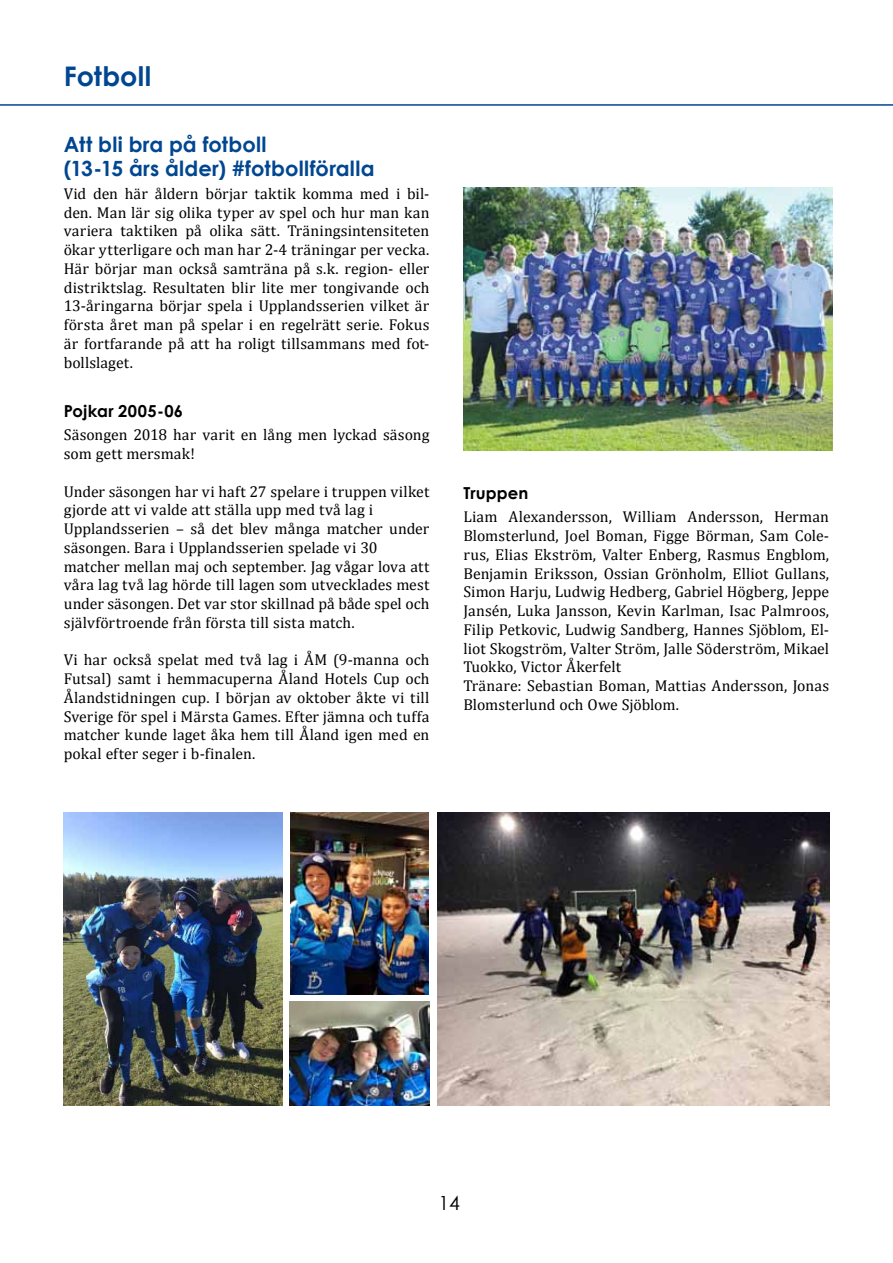
<style>
.page{position:relative;width:893px;height:1263px;background:#fff}
.page>*{position:absolute;margin:0;border:0;box-sizing:border-box;transform-origin:0 0}
.t1{font:700 27px "Century Gothic";letter-spacing:.005em;color:#004690}
.t2{font:700 21px/24px "Century Gothic";letter-spacing:.01em;color:#004690}
.t3{font:19.5px "Century Gothic";color:#000}
.t4{font:700 16.5px "Century Gothic";letter-spacing:.005em;color:#000}
.t5{font:15.75px/18.8px "Cambria";letter-spacing:.005em;color:#000}
</style>
<div class="page">
<hr style="left:0;top:104px;width:893px;height:2px;background:#004690">
<img style="left:463px;top:187px;width:369px;height:263px">
<img style="left:64px;top:813px;width:219px;height:293px">
<img style="left:290px;top:812px;width:138px;height:183px">
<img style="left:438px;top:812px;width:391px;height:294px">
<img style="left:289px;top:1001px;width:140px;height:104px">
<h1 class="t1" style="left:64px;top:56px;width:89px">Fotboll</h1>
<h2 class="t2" style="left:64px;top:131px;width:312px">Att bli bra på fotboll<br>(13-15 års ålder) #fotbollföralla</h2>
<p class="t5" style="left:64px;top:184px;width:367px;text-align:justify">Vid den här åldern börjar taktik komma med i bil&shy;den. Man lär sig olika typer av spel och hur man kan variera taktiken på olika sätt. Träningsintensiteten ökar ytterligare och man har 2-4 träningar per vecka.<br>Här börjar man också samträna på s.k. region- eller distriktslag. Resultaten blir lite mer tongivande och 13-åringarna börjar spela i Upplandsserien vilket är första året man på spelar i en regelrätt serie. Fokus är fortfarande på att ha roligt tillsammans med fot&shy;bollslaget.</p>
<p class="t4" style="left:64px;top:399px;width:121px">Pojkar 2005-06</p>
<p class="t5" style="left:64px;top:426px;width:367px">Säsongen 2018 har varit en lång men lyckad säsong som gett mersmak!</p>
<p class="t5" style="left:64px;top:482px;width:367px">Under säsongen har vi haft 27 spelare i truppen vilket gjorde att vi valde att ställa upp med två lag i Upplandsserien – så det blev många matcher under säsongen. Bara i Upplandsserien spelade vi 30 matcher mellan maj och september. Jag vågar lova att våra lag två lag hörde till lagen som utvecklades mest under säsongen. Det var stor skillnad på både spel och självförtroende från första till sista match.</p>
<p class="t5" style="left:64px;top:650px;width:367px;text-align:justify">Vi har också spelat med två lag i ÅM (9-manna och Futsal) samt i hemmacuperna Åland Hotels Cup och Ålandstidningen cup. I början av oktober åkte vi till Sverige för spel i Märsta Games. Efter jämna och tuffa matcher kunde laget åka hem till Åland igen med en pokal efter seger i b-finalen.</p>
<p class="t4" style="left:463px;top:481px;width:66px">Truppen</p>
<p class="t5" style="left:463px;top:507px;width:367px">Liam Alexandersson, William Andersson, Herman Blomsterlund, Joel Boman, Figge Börman, Sam Cole&shy;rus, Elias Ekström, Valter Enberg, Rasmus Engblom, Benjamin Eriksson, Ossian Grönholm, Elliot Gullans, Simon Harju, Ludwig Hedberg, Gabriel Högberg, Jeppe Jansén, Luka Jansson, Kevin Karlman, Isac Palmroos, Filip Petkovic, Ludwig Sandberg, Hannes Sjöblom, El&shy;liot Skogström, Valter Ström, Jalle Söderström, Mikael Tuokko, Victor Åkerfelt<br>Tränare: Sebastian Boman, Mattias Andersson, Jonas Blomsterlund och Owe Sjöblom.</p>
<p class="t3" style="left:438px;top:1189px;width:23px">14</p>
</div>
